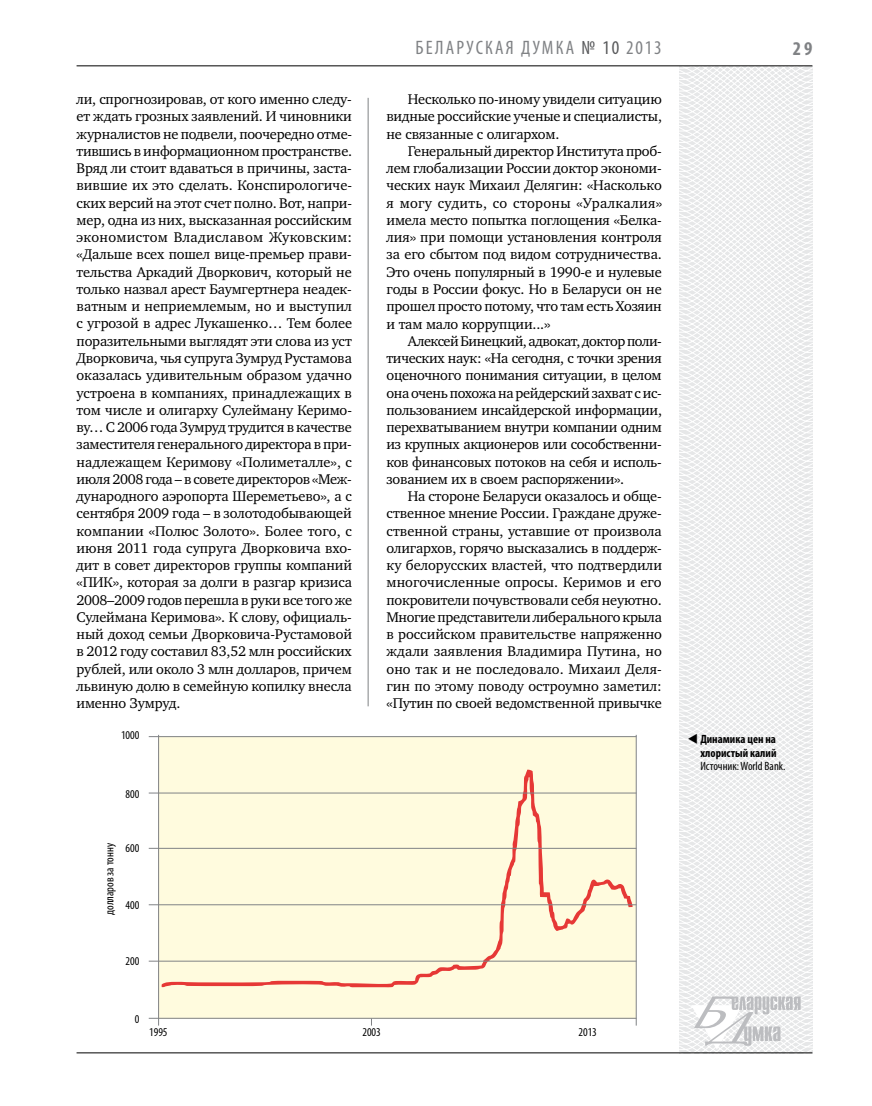
<style>
.page{position:relative;width:872px;height:1106px;background:#fff}
.page>*{position:absolute;margin:0;border:0;box-sizing:border-box;transform-origin:0 0}
.t1{font:condensed 19.5px "Myriad Pro";letter-spacing:.105em;color:#808285}
.t2{font:700 condensed 19.5px "Myriad Pro";color:#808285}
.t3{font:14.4px/17.2px "Charter C";letter-spacing:-.01em;color:#000;text-align:justify}
.t4{font:condensed 12px "Myriad Pro";letter-spacing:-.005em;color:#000}
.t5{font:700 condensed 12px/13.5px "Myriad Pro";color:#000;text-align:right}
.s1{color:#58595b}
</style>
<div class="page">
<svg style="left:621px;top:65px;width:192px;height:989px"></svg>
<svg style="left:691px;top:996px;width:109px;height:53px"></svg>
<hr style="left:77px;top:65px;width:735px;height:1px;background:#000">
<hr style="left:77px;top:1052px;width:735px;height:1px;background:#000">
<hr style="left:368px;top:98px;width:1px;height:608px;background:#808285">
<div style="left:159px;top:736px;width:477px;height:282px;background:#fffbde"></div>
<svg style="left:161px;top:769px;width:471px;height:218px"></svg>
<hr style="left:149px;top:736px;width:487px;height:1px;background:#808285">
<hr style="left:149px;top:792px;width:487px;height:1px;background:#808285">
<hr style="left:149px;top:848px;width:487px;height:1px;background:#808285">
<hr style="left:149px;top:904px;width:487px;height:1px;background:#808285">
<hr style="left:149px;top:960px;width:487px;height:1px;background:#808285">
<hr style="left:149px;top:1018px;width:487px;height:1px;background:#808285">
<hr style="left:158px;top:735px;width:1px;height:290px;background:#808285">
<hr style="left:636px;top:735px;width:1px;height:290px;background:#808285">
<h1 class="t1" style="left:415px;top:36px;width:21px">БЕЛАР</h1>
<h1 class="t1" style="left:466px;top:36px;width:197px">УСКАЯ ДУМКА <span class="s1">№ 10</span> 2013</h1>
<h1 class="t2" style="left:793px;top:37px;width:21px">29</h1>
<p class="t3" style="left:77px;top:91px;width:277px">ли, спрогнозировав, от кого именно следу&shy;ет ждать грозных заявлений. И чиновники журналистов не подвели, поочередно отме&shy;тившись в информационном пространстве.<br>Вряд ли стоит вдаваться в причины, заста&shy;вившие их это сделать. Конспирологиче&shy;ских версий на этот счет полно. Вот, напри&shy;мер, одна из них, высказанная российским экономистом Владиславом Жуковским: «Дальше всех пошел вице-премьер прави&shy;тельства Аркадий Дворкович, который не только назвал арест Баумгертнера неадек&shy;ватным и неприемлемым, но и выступил с угрозой в адрес Лукашенко… Тем более поразительными выглядят эти слова из уст Дворковича, чья супруга Зумруд Рустамова оказалась удивительным образом удачно устроена в компаниях, принадлежащих в том числе и олигарху Сулейману Керимо&shy;ву… С 2006 года Зумруд трудится в качестве заместителя генерального директора в при&shy;надлежащем Керимову «Полиметалле», с июля 2008 года – в совете директоров «Меж&shy;дународного аэропорта Шереметьево», а с сентября 2009 года – в золотодобывающей компании «Полюс Золото». Более того, с июня 2011 года супруга Дворковича вхо&shy;дит в совет директоров группы компаний «ПИК», которая за долги в разгар кризиса 2008–2009 годов перешла в руки все того же Сулеймана Керимова». К слову, официаль&shy;ный доход семьи Дворковича-Рустамовой в 2012 году составил 83,52 млн российских рублей, или около 3 млн долларов, причем львиную долю в семейную копилку внесла именно Зумруд.</p>
<p class="t3" style="left:386px;top:91px;width:277px;text-indent:21px">Несколько по-иному увидели ситуацию видные российские ученые и специалисты, не связанные с олигархом.</p>
<p class="t3" style="left:386px;top:143px;width:277px;text-align:left;text-indent:21px">Генеральный директор Института проб&shy;лем глобализации России доктор экономи&shy;ческих наук Михаил Делягин: «Насколько я могу судить, со стороны «Уралкалия» имела место попытка поглощения «Белка&shy;лия» при помощи установления контроля за его сбытом под видом сотрудничества.<br>Это очень популярный в 1990-е и нулевые годы в России фокус. Но в Беларуси он не прошел просто потому, что там есть Хозяин и там мало коррупции...»</p>
<p class="t3" style="left:386px;top:332px;width:277px;text-indent:21px">Алексей Бинецкий, адвокат, доктор поли&shy;тических наук: «На сегодня, с точки зрения оценочного понимания ситуации, в целом она очень похожа на рейдерский захват с ис&shy;пользованием инсайдерской информации, перехватыванием внутри компании одним из крупных акционеров или сособственни&shy;ков финансовых потоков на себя и исполь&shy;зованием их в своем распоряжении».</p>
<p class="t3" style="left:386px;top:488px;width:277px;text-indent:21px">На стороне Беларуси оказалось и обще&shy;ственное мнение России. Граждане друже&shy;ственной страны, уставшие от произвола олигархов, горячо высказались в поддерж&shy;ку белорусских властей, что подтвердили многочисленные опросы. Керимов и его покровители почувствовали себя неуютно.<br>Многие представители либерального крыла в российском правительстве напряженно ждали заявления Владимира Путина, но оно так и не последовало. Михаил Деля&shy;гин по этому поводу остроумно заметил: «Путин по своей ведомственной привычке</p>
<p class="t4" style="left:121px;top:728px;width:20px">1000</p>
<p class="t5" style="left:687px;top:732px;width:90px">▼ Динамика цен на хлористый калий</p>
<p class="t4" style="left:700px;top:759px;width:87px">Источник: World Bank.</p>
<p class="t4" style="left:126px;top:787px;width:15px">800</p>
<p class="t4" style="left:102px;top:914px;width:73px;rotate:-90deg">долларов за тонну</p>
<p class="t4" style="left:126px;top:841px;width:15px">600</p>
<p class="t4" style="left:126px;top:897px;width:15px">400</p>
<p class="t4" style="left:126px;top:954px;width:15px">200</p>
<p class="t4" style="left:135px;top:1011px;width:6px">0</p>
<p class="t4" style="left:149px;top:1024px;width:20px">1995</p>
<p class="t4" style="left:362px;top:1024px;width:20px">2003</p>
<p class="t4" style="left:578px;top:1024px;width:20px">2013</p>
</div>
